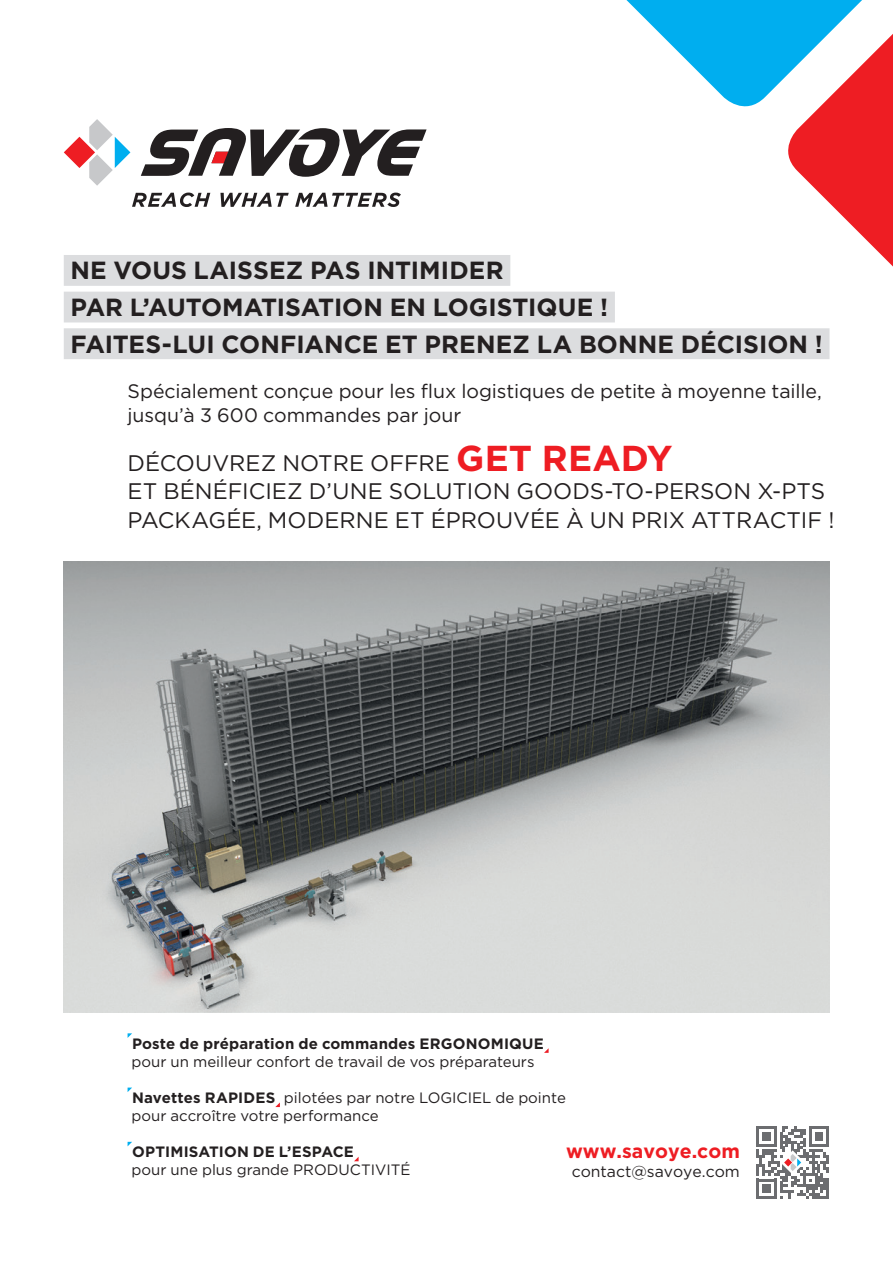
<style>
.page{position:relative;width:893px;height:1263px;background:#fff}
.page>*{position:absolute;margin:0;border:0;box-sizing:border-box;transform-origin:0 0}
.t1{font:700 24.75px "Gotham";color:#231f20}
.t2{font:22.5px/28.5px "Gotham";color:#231f20}
.t3{font:19.5px/23.4px "Gotham";color:#231f20}
.Normal_e{font:700 19.5px "Gotham";color:#ee1d23}
.Normal_e-2{font:15.75px "Gotham";color:#231f20}
.t4{font:15px/18px "Gotham";color:#231f20}
.s1{font-weight:700;font-size:36px;color:#ee1d23}
.s2{font-weight:700}
</style>
<div class="page">
<img style="left:64px;top:561px;width:765px;height:451px">
<div style="left:64px;top:255px;width:446px;height:31px;background:#dcdddf"></div>
<div style="left:64px;top:292px;width:551px;height:30px;background:#dcdddf"></div>
<div style="left:64px;top:328px;width:765px;height:31px;background:#dcdddf"></div>
<svg style="left:626px;top:0;width:151px;height:107px"></svg>
<svg style="left:777px;top:0;width:116px;height:359px"></svg>
<svg style="left:756px;top:1126px;width:73px;height:73px"></svg>
<svg style="left:141px;top:128px;width:286px;height:49px"></svg>
<svg style="left:64px;top:119px;width:66px;height:67px"></svg>
<svg style="left:132px;top:193px;width:78px;height:14px"></svg>
<svg style="left:220px;top:193px;width:69px;height:14px"></svg>
<svg style="left:295px;top:193px;width:106px;height:14px"></svg>
<svg style="left:128px;top:1033px;width:4px;height:5px"></svg>
<svg style="left:544px;top:1048px;width:5px;height:5px"></svg>
<svg style="left:128px;top:1087px;width:4px;height:5px"></svg>
<svg style="left:275px;top:1102px;width:5px;height:5px"></svg>
<svg style="left:354px;top:1157px;width:5px;height:4px"></svg>
<p class="t1" style="left:70px;top:254px;width:435px">NE VOUS LAISSEZ PAS INTIMIDER</p>
<p class="t1" style="left:70px;top:291px;width:539px">PAR L’AUTOMATISATION EN LOGISTIQUE !</p>
<p class="t1" style="left:70px;top:327px;width:754px">FAITES-LUI CONFIANCE ET PRENEZ LA BONNE DÉCISION !</p>
<p class="t3" style="left:128px;top:379px;width:696px">Spécialement conçue pour les flux logistiques de petite à moyenne taille, jusqu’à 3 600 commandes par jour</p>
<p class="t2" style="left:128px;top:448px;width:547px">DÉCOUVREZ NOTRE OFFRE <span class="s1">GET READY</span></p>
<p class="t2" style="left:128px;top:477px;width:708px">ET BÉNÉFICIEZ D’UNE SOLUTION GOODS-TO-PERSON X-PTS<br>PACKAGÉE, MODERNE ET ÉPROUVÉE À UN PRIX ATTRACTIF !</p>
<p class="t4" style="left:132px;top:1034px;width:414px"><span class="s2">Poste de préparation de commandes ERGONOMIQUE </span>pour un meilleur confort de travail de vos préparateurs</p>
<p class="t4" style="left:132px;top:1088px;width:436px"><span class="s2">Navettes RAPIDES</span> pilotées par notre LOGICIEL de pointe pour accroître votre performance</p>
<p class="t4" style="left:132px;top:1142px;width:280px"><span class="s2">OPTIMISATION DE L’ESPACE<br></span>pour une plus grande PRODUCTIVITÉ</p>
<p class="Normal_e" style="left:566px;top:1138px;width:175px">www.savoye.com</p>
<p class="Normal_e-2" style="left:572px;top:1161px;width:170px">contact@savoye.com</p>
</div>
